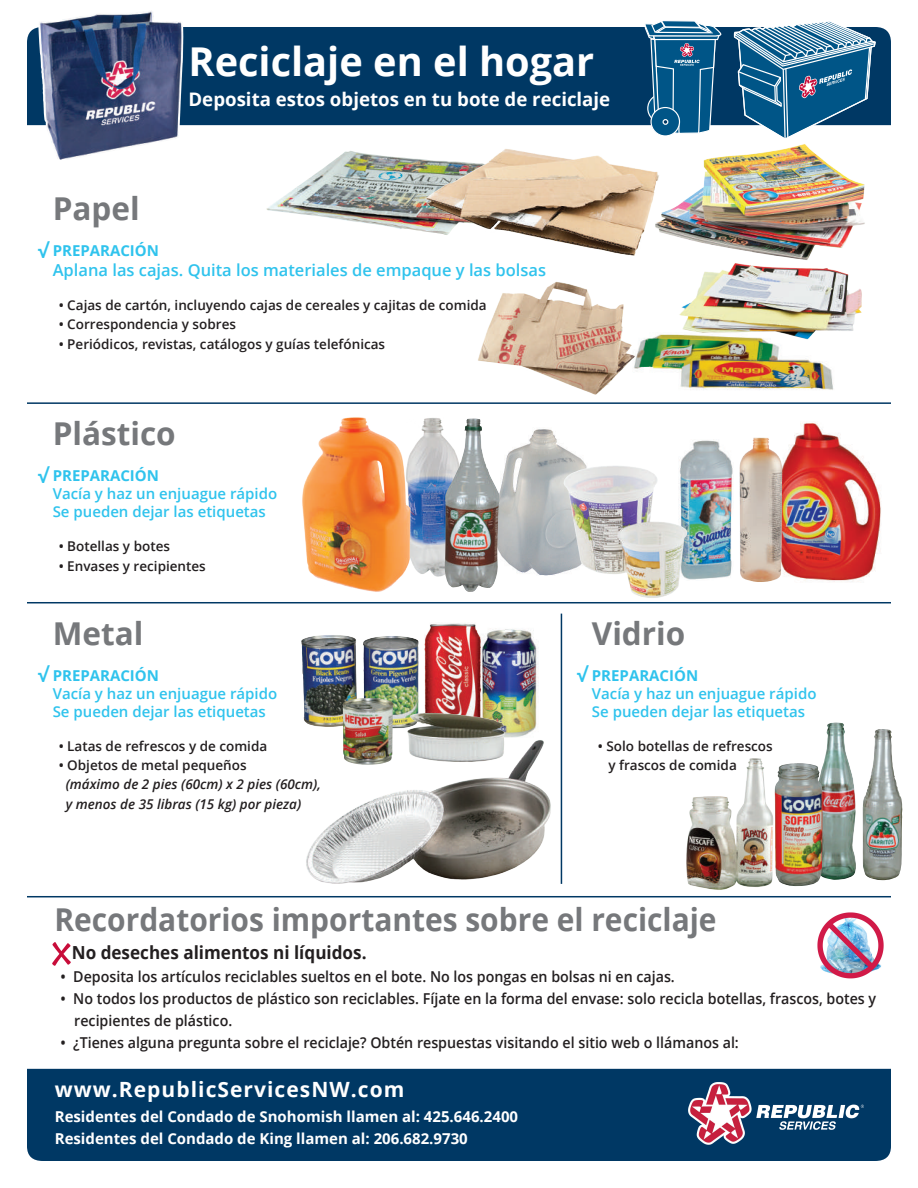
<style>
.page{position:relative;width:918px;height:1188px;background:#fff}
.page>*{position:absolute;margin:0;border:0;box-sizing:border-box;transform-origin:0 0}
.t1{font:700 39.75px "Open Sans";color:#fff}
.t2{font:700 31.5px "Open Sans";color:#76787b;scale:.95 1}
.t3{font:700 31.5px "Open Sans";color:#76787b}
.t4{font:700 21px "Open Sans";letter-spacing:.05em;color:#fff}
.t5{font:700 18.6px "Open Sans";color:#fff}
.t6{font:700 18px "Open Sans";color:#231f20;scale:.95 1}
.t7{font:600 16.5px "Open Sans";color:#2fc3ed}
.t8{font:600 15px/22.2px "Open Sans";color:#231f20;scale:.95 1}
.t9{font:600 15px/18px "Open Sans";color:#2fc3ed}
.t10{font:700 15px/22.5px "Open Sans";color:#fff}
.t11{font:700 15px "Open Sans";color:#2fc3ed}
.t12{font:600 13.5px/19.2px "Open Sans";color:#231f20}
.t13{font:italic 600 13.5px/19.2px "Open Sans";color:#231f20}
.s1{font-size:19.5px}
.s2{font-weight:700;font-size:19.5px}
.s3{font-weight:700}
</style>
<div class="page">
<img style="left:686px;top:758px;width:88px;height:132px">
<img style="left:306px;top:740px;width:245px;height:144px">
<img style="left:424px;top:418px;width:20px;height:159px">
<img style="left:668px;top:144px;width:197px;height:107px">
<img style="left:515px;top:630px;width:22px;height:108px">
<img style="left:689px;top:440px;width:27px;height:139px">
<img style="left:500px;top:429px;width:70px;height:146px">
<img style="left:644px;top:334px;width:189px;height:56px">
<img style="left:266px;top:151px;width:156px;height:80px">
<img style="left:422px;top:149px;width:246px;height:107px">
<img style="left:555px;top:452px;width:145px;height:152px">
<img style="left:800px;top:423px;width:81px;height:159px">
<img style="left:444px;top:419px;width:56px;height:173px">
<img style="left:301px;top:635px;width:90px;height:92px">
<img style="left:343px;top:698px;width:51px;height:67px">
<img style="left:391px;top:623px;width:124px;height:115px">
<img style="left:823px;top:723px;width:80px;height:157px">
<img style="left:774px;top:763px;width:49px;height:123px">
<img style="left:716px;top:428px;width:90px;height:154px">
<img style="left:302px;top:417px;width:122px;height:175px">
<img style="left:674px;top:251px;width:188px;height:101px">
<img style="left:478px;top:282px;width:166px;height:113px">
<img style="left:404px;top:709px;width:106px;height:55px">
<div style="left:27px;top:1069px;width:864px;height:92px;background:#003864"></div>
<div style="left:27px;top:27px;width:864px;height:98px;background:#003864"></div>
<hr style="left:27px;top:402px;width:864px;height:2px;background:#003864">
<hr style="left:27px;top:602px;width:864px;height:1px;background:#003864">
<hr style="left:27px;top:896px;width:864px;height:1px;background:#003864">
<hr style="left:561px;top:614px;width:1px;height:270px;background:#003864">
<div style="left:650px;top:107px;width:30px;height:30px;border:1px solid #fff;border-radius:50%"></div>
<svg style="left:643px;top:20px;width:78px;height:115px;background:#337198"></svg>
<svg style="left:733px;top:21px;width:144px;height:117px"></svg>
<svg style="left:52px;top:942px;width:19px;height:24px"></svg>
<img style="left:34px;top:11px;width:151px;height:149px">
<img style="left:688px;top:1083px;width:175px;height:64px">
<img style="left:817px;top:912px;width:67px;height:67px">
<h2 class="t3" style="left:53px;top:186px;width:88px">Papel</h2>
<h1 class="t1" style="left:189px;top:33px;width:407px">Reciclaje en el hogar</h1>
<p class="t5" style="left:189px;top:86px;width:423px">Deposita estos objetos en tu bote de reciclaje</p>
<p class="t11" style="left:38px;top:240px;width:123px"><span class="s1">√</span> PREPARACIÓN</p>
<p class="t7" style="left:53px;top:259px;width:495px">Aplana las cajas. Quita los materiales de empaque y las bolsas</p>
<p class="t12" style="left:59px;top:295px;width:429px">• Cajas de cartón, incluyendo cajas de cereales y cajitas de comida</p>
<p class="t12" style="left:59px;top:315px;width:179px">• Correspondencia y sobres</p>
<p class="t12" style="left:59px;top:334px;width:328px">• Periódicos, revistas, catálogos y guías telefónicas</p>
<h2 class="t3" style="left:53px;top:411px;width:125px">Plástico</h2>
<p class="t9" style="left:53px;top:467px;width:226px;text-indent:-15px"><span class="s2">√</span> <span class="s3">PREPARACIÓN<br></span>Vacía y haz un enjuague rápido<br>Se pueden dejar las etiquetas</p>
<p class="t12" style="left:59px;top:537px;width:113px">• Botellas y botes</p>
<p class="t12" style="left:59px;top:556px;width:149px">• Envases y recipientes</p>
<h2 class="t3" style="left:53px;top:611px;width:92px">Metal</h2>
<p class="t9" style="left:53px;top:666px;width:226px;text-indent:-15px"><span class="s2">√</span> <span class="s3">PREPARACIÓN<br></span>Vacía y haz un enjuague rápido<br>Se pueden dejar las etiquetas</p>
<p class="t12" style="left:59px;top:736px;width:210px">• Latas de refrescos y de comida</p>
<p class="t12" style="left:59px;top:755px;width:189px">• Objetos de metal pequeños</p>
<p class="t13" style="left:66px;top:775px;width:257px">(máximo de 2 pies (60cm) x 2 pies (60cm), y menos de 35 libras (15 kg) por pieza)</p>
<h2 class="t3" style="left:592px;top:611px;width:95px">Vidrio</h2>
<p class="t9" style="left:592px;top:666px;width:226px;text-indent:-15px"><span class="s2">√</span> <span class="s3">PREPARACIÓN<br></span>Vacía y haz un enjuague rápido<br>Se pueden dejar las etiquetas</p>
<p class="t12" style="left:608px;top:736px;width:166px;text-indent:-11px">• Solo botellas de refrescos y frascos de comida</p>
<h2 class="t2" style="left:54px;top:898px;width:698px">Recordatorios importantes sobre el reciclaje</h2>
<p class="t6" style="left:72px;top:940px;width:312px">No deseches alimentos ni líquidos.</p>
<p class="t8" style="left:60px;top:965px;width:648px">• Deposita los artículos reciclables sueltos en el bote. No los pongas en bolsas ni en cajas.</p>
<p class="t8" style="left:74px;top:987px;width:846px;text-indent:-14px">• No todos los productos de plástico son reciclables. Fíjate en la forma del envase: solo recicla botellas, frascos, botes y recipientes de plástico.</p>
<p class="t8" style="left:60px;top:1031px;width:716px">• ¿Tienes alguna pregunta sobre el reciclaje? Obtén respuestas visitando el sitio web o llámanos al:</p>
<h3 class="t4" style="left:55px;top:1074px;width:351px">www.RepublicServicesNW.com</h3>
<p class="t10" style="left:55px;top:1105px;width:465px">Residentes del Condado de Snohomish llamen al: 425.646.2400<br>Residentes del Condado de King llamen al: 206.682.9730</p>
</div>
